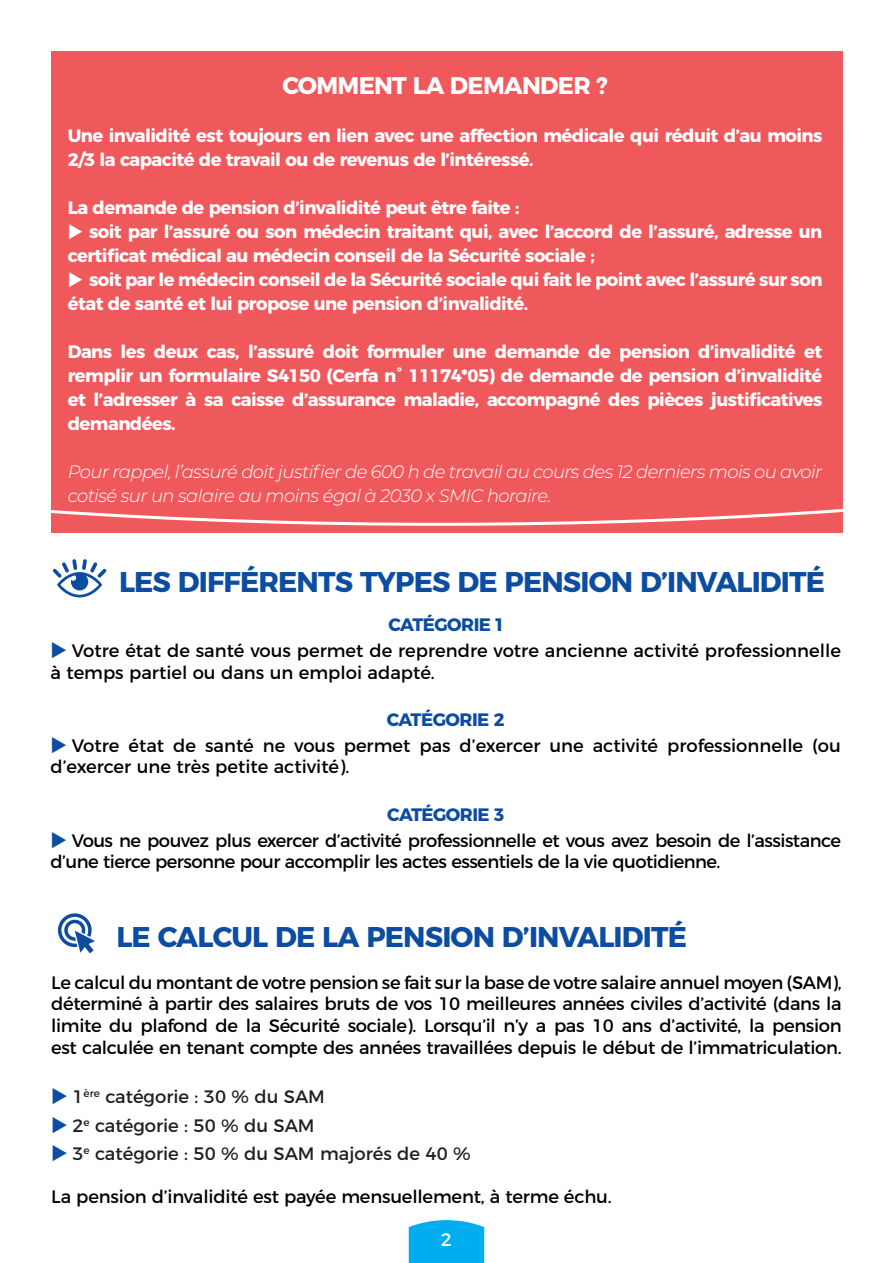
<style>
.page{position:relative;width:893px;height:1263px;background:#fff}
.page>*{position:absolute;margin:0;border:0;box-sizing:border-box;transform-origin:0 0}
.t1{font:700 28.5px "Montserrat";letter-spacing:-.03em;color:#0d4da1}
.t2{font:700 24px "Montserrat";letter-spacing:-.03em;color:#fff}
.t3{font:700 18px/24px "Montserrat";letter-spacing:-.03em;color:#fff}
.t4{font:18px/21.6px "Montserrat";letter-spacing:-.01em;color:#000}
.t5{font:18px/21.6px "Montserrat";letter-spacing:-.03em;color:#000}
.t6{font:italic 300 18px/24px "Montserrat";letter-spacing:-.03em;color:#fff}
.t7{font:18px/28.2px "Montserrat";color:#231f20}
.t8{font:700 18px "Montserrat";letter-spacing:-.03em;color:#0d4da1}
.t9{font:18px "Montserrat";color:#fff}
</style>
<div class="page">
<svg style="left:408px;top:1220px;width:77px;height:43px;background:#13b4f0"></svg>
<svg style="left:58px;top:913px;width:37px;height:40px"></svg>
<svg style="left:53px;top:559px;width:53px;height:38px"></svg>
<div style="left:51px;top:51px;width:791px;height:482px;background:#f0595b"></div>
<svg style="left:51px;top:507px;width:792px;height:22px"></svg>
<h2 class="t2" style="left:282px;top:66px;width:327px">COMMENT LA DEMANDER ?</h2>
<p class="t3" style="left:68px;top:123px;width:756px">Une invalidité est toujours en lien avec une affection médicale qui réduit d’au moins<br>2/3 la capacité de travail ou de revenus de l’intéressé.</p>
<p class="t3" style="left:68px;top:195px;width:453px">La demande de pension d’invalidité peut être faite :</p>
<p class="t3" style="left:89px;top:219px;width:735px">soit par l’assuré ou son médecin traitant qui, avec l’accord de l’assuré, adresse un</p>
<p class="t3" style="left:68px;top:243px;width:528px">certificat médical au médecin conseil de la Sécurité sociale ;</p>
<p class="t3" style="left:89px;top:267px;width:735px">soit par le médecin conseil de la Sécurité sociale qui fait le point avec l’assuré sur son</p>
<p class="t3" style="left:68px;top:291px;width:462px">état de santé et lui propose une pension d’invalidité.</p>
<p class="t3" style="left:68px;top:339px;width:756px;text-align:justify">Dans les deux cas, l’assuré doit formuler une demande de pension d’invalidité et remplir un formulaire S4150 (Cerfa n° 11174*05) de demande de pension d’invalidité et l’adresser à sa caisse d’assurance maladie, accompagné des pièces justificatives demandées.</p>
<p class="t6" style="left:68px;top:459px;width:756px">Pour rappel, l’assuré doit justifier de 600 h de travail au cours des 12 derniers mois ou avoir cotisé sur un salaire au moins égal à 2030 x SMIC horaire.</p>
<h1 class="t1" style="left:119px;top:559px;width:707px">LES DIFFÉRENTS TYPES DE PENSION D’INVALIDITÉ</h1>
<p class="t8" style="left:389px;top:610px;width:116px">CATÉGORIE 1</p>
<p class="t4" style="left:50px;top:638px;width:792px;text-indent:21px">Votre état de santé vous permet de reprendre votre ancienne activité professionnelle à temps partiel ou dans un emploi adapté.</p>
<p class="t8" style="left:387px;top:705px;width:119px">CATÉGORIE 2</p>
<p class="t4" style="left:50px;top:733px;width:792px;text-indent:21px">Votre état de santé ne vous permet pas d’exercer une activité professionnelle (ou d’exercer une très petite activité).</p>
<p class="t8" style="left:387px;top:800px;width:118px">CATÉGORIE 3</p>
<p class="t5" style="left:50px;top:828px;width:792px;text-indent:21px">Vous ne pouvez plus exercer d’activité professionnelle et vous avez besoin de l’assistance d’une tierce personne pour accomplir les actes essentiels de la vie quotidienne.</p>
<h1 class="t1" style="left:116px;top:914px;width:572px">LE CALCUL DE LA PENSION D’INVALIDITÉ</h1>
<p class="t4" style="left:51px;top:970px;width:792px;text-align:justify">Le calcul du montant de votre pension se fait sur la base de votre salaire annuel moyen (SAM), déterminé à partir des salaires bruts de vos 10 meilleures années civiles d’activité (dans la limite du plafond de la Sécurité sociale). Lorsqu’il n’y a pas 10 ans d’activité, la pension est calculée en tenant compte des années travaillées depuis le début de l’immatriculation.</p>
<p class="t7" style="left:73px;top:1081px;width:400px">1<sup>ère</sup> catégorie : 30 % du SAM<br>2<sup>e</sup> catégorie : 50 % du SAM<br>3<sup>e</sup> catégorie : 50 % du SAM majorés de 40 %</p>
<p class="t4" style="left:51px;top:1184px;width:562px">La pension d’invalidité est payée mensuellement, à terme échu.</p>
<p class="t9" style="left:441px;top:1225px;width:13px">2</p>
</div>
